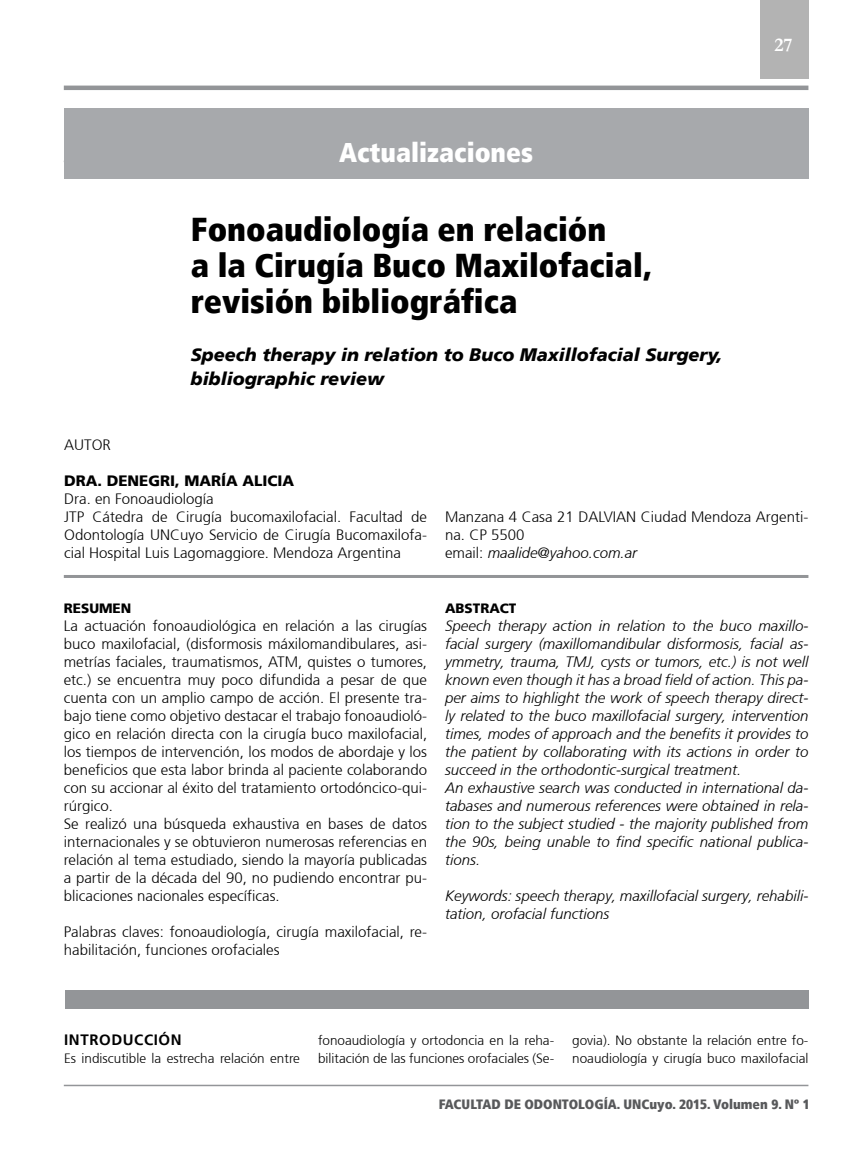
<style>
.page{position:relative;width:851px;height:1149px;background:#fff}
.page>*{position:absolute;margin:0;border:0;box-sizing:border-box;transform-origin:0 0}
.t1{font:33px/36px "Frutiger 87 Cond Extra Blk";color:#000}
.t2{font:27px "Frutiger 87 Cond Extra Blk";color:#fff}
.t3{font:700 19.5px "Garamond";color:#fff}
.t4{font:italic 900 18px/24px "Frutiger 76";color:#000}
.t5{font:300 15px/18px "Frutiger 45";color:#000}
.t6{font:italic 300 15px/18px "Frutiger";color:#000}
.t7{font:900 15px "Frutiger 75";color:#000}
.t8{font:700 15px "Frutiger";letter-spacing:.04em;color:#000}
.t9{font:300 13.5px/18px "Frutiger 45";color:#000}
.t10{font:13.5px "Frutiger 87 Cond Extra Blk";color:#58595b}
.t11{font:900 13.5px "Frutiger 75";color:#000}
.s1{font-family:"Frutiger";font-style:italic}
</style>
<div class="page">
<div style="left:760px;top:0;width:48px;height:79px;background:#b3b3b3"></div>
<hr style="left:64px;top:1084px;width:744px;height:1px;background:#939598">
<div style="left:64px;top:85px;width:744px;height:5px;background:#939598"></div>
<div style="left:64px;top:109px;width:744px;height:70px;background:#a7a9ac"></div>
<hr style="left:64px;top:574px;width:744px;height:3px;background:#939598">
<div style="left:65px;top:990px;width:743px;height:18px;background:#939598"></div>
<p class="t2" style="left:339px;top:136px;width:195px">Actualizaciones</p>
<p class="t1" style="left:191px;top:211px;width:462px">Fonoaudiología en relación<br>a la Cirugía Buco Maxilofacial, revisión bibliográfica</p>
<p class="t4" style="left:191px;top:342px;width:533px">Speech therapy in relation to Buco Maxillofacial Surgery, bibliographic review</p>
<p class="t3" style="left:774px;top:32px;width:20px">27</p>
<p class="t5" style="left:64px;top:436px;width:48px">AUTOR</p>
<p class="t7" style="left:64px;top:472px;width:65px">DRA. DENEGRI</p>
<p class="t7" style="left:175px;top:472px;width:21px">, MARÍA</p>
<p class="t7" style="left:242px;top:472px;width:21px">ALICIA</p>
<p class="t5" style="left:64px;top:490px;width:364px">Dra. en Fonoaudiología<br>JTP Cátedra de Cirugía bucomaxilofacial. Facultad de Odontología UNCuyo Servicio de Cirugía Bucomaxilofa&shy;cial Hospital Luis Lagomaggiore. Mendoza Argentina</p>
<p class="t11" style="left:64px;top:599px;width:69px">RESUMEN</p>
<p class="t5" style="left:64px;top:616px;width:365px">La actuación fonoaudiológica en relación a las cirugías buco maxilofacial, (disformosis máxilomandibulares, asi&shy;metrías faciales, traumatismos, ATM, quistes o tumores, etc.) se encuentra muy poco difundida a pesar de que cuenta con un amplio campo de acción. El presente tra&shy;bajo tiene como objetivo destacar el trabajo fonoaudioló&shy;gico en relación directa con la cirugía buco maxilofacial, los tiempos de intervención, los modos de abordaje y los beneficios que esta labor brinda al paciente colaborando con su accionar al éxito del tratamiento ortodóncico-qui&shy;rúrgico.<br>Se realizó una búsqueda exhaustiva en bases de datos internacionales y se obtuvieron numerosas referencias en relación al tema estudiado, siendo la mayoría publicadas a partir de la década del 90, no pudiendo encontrar pu&shy;blicaciones nacionales específicas.</p>
<p class="t5" style="left:64px;top:922px;width:365px">Palabras claves: fonoaudiología, cirugía maxilofacial, re&shy;habilitación, funciones orofaciales</p>
<p class="t5" style="left:445px;top:508px;width:365px">Manzana 4 Casa 21 DALVIAN Ciudad Mendoza Argenti&shy;na. CP 5500<br>email: <span class="s1">maalide@yahoo.com.ar</span></p>
<p class="t11" style="left:445px;top:599px;width:73px">ABSTRACT</p>
<p class="t6" style="left:445px;top:616px;width:365px">Speech therapy action in relation to the buco maxillo&shy;facial surgery (maxillomandibular disformosis, facial as&shy;ymmetry, trauma, TMJ, cysts or tumors, etc.) is not well known even though it has a broad field of action. This pa&shy;per aims to highlight the work of speech therapy direct&shy;ly related to the buco maxillofacial surgery, intervention times, modes of approach and the benefits it provides to the patient by collaborating with its actions in order to succeed in the orthodontic-surgical treatment.<br>An exhaustive search was conducted in international da&shy;tabases and numerous references were obtained in rela&shy;tion to the subject studied - the majority published from the 90s, being unable to find specific national publica&shy;tions.</p>
<p class="t6" style="left:445px;top:886px;width:365px">Keywords: speech therapy, maxillofacial surgery, rehabili&shy;tation, orofacial functions</p>
<p class="t8" style="left:64px;top:1030px;width:119px">INTRODUCCIÓN</p>
<p class="t9" style="left:64px;top:1049px;width:237px">Es indiscutible la estrecha relación entre</p>
<p class="t9" style="left:318px;top:1031px;width:238px">fonoaudiología y ortodoncia en la reha&shy;bilitación de las funciones orofaciales (Se-</p>
<p class="t9" style="left:572px;top:1031px;width:238px">govia). No obstante la relación entre fo&shy;noaudiología y cirugía buco maxilofacial</p>
<p class="t10" style="left:438px;top:1095px;width:372px">FACULTAD DE ODONTOLOGÍA. UNCuyo. 2015. Volumen 9. Nº 1</p>
</div>
